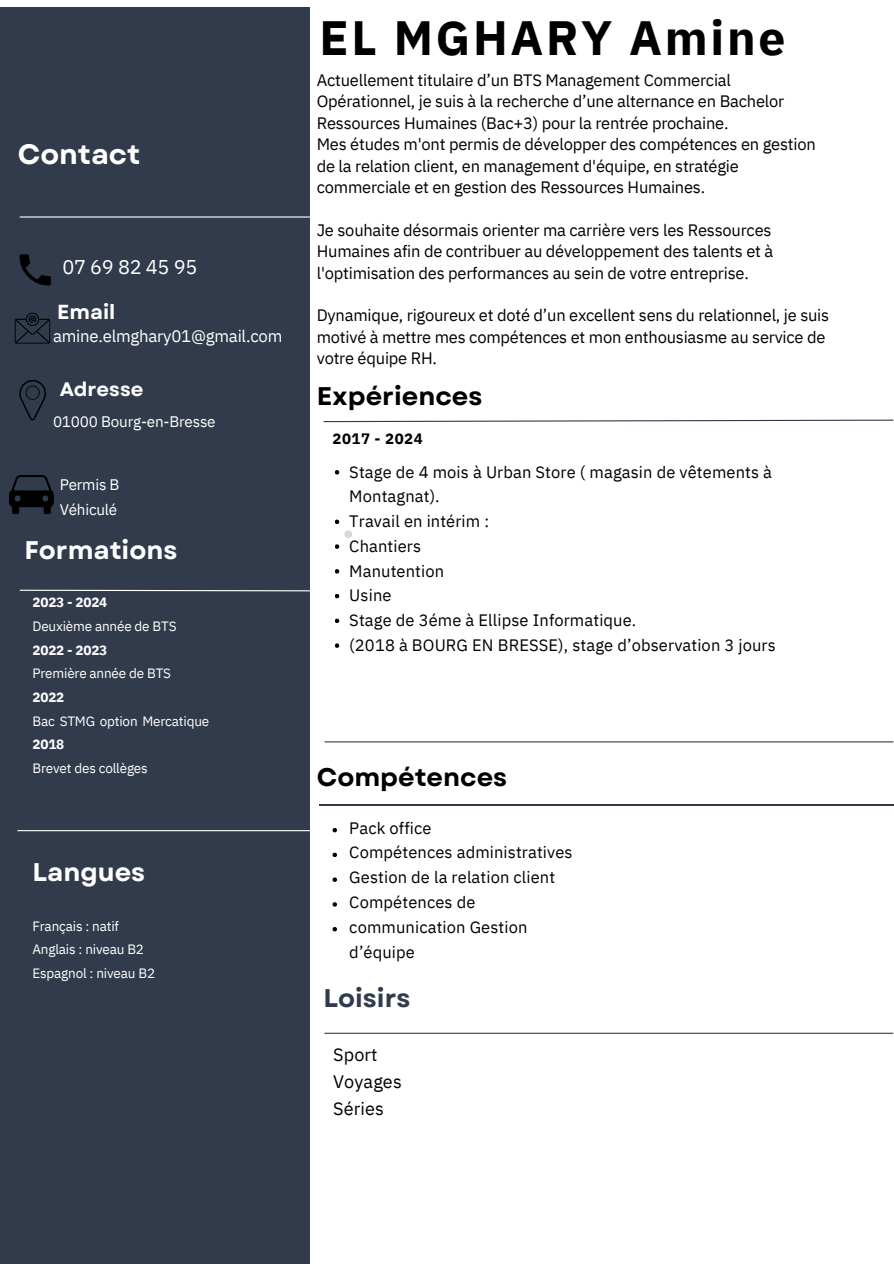
<style>
.page{position:relative;width:894px;height:1264px;background:#fff}
.page>*{position:absolute;margin:0;border:0;box-sizing:border-box;transform-origin:0 0}
.t1{font:700 48px "IBM Plex Sans";letter-spacing:.055em;color:#000}
.t2{font:700 28.05px "Garet";color:#fff}
.t3{font:700 25.5px "Garet";color:#000}
.t4{font:700 25.5px "Garet";color:#fff}
.t5{font:700 25.5px "Garet";color:#323b4c}
.t6{font:700 20.25px "Garet";color:#fff}
.t7{font:19.95px "IBM Plex Sans";letter-spacing:-.015em;color:#fff}
.t8{font:700 19.5px "Garet";color:#fff}
.t9{font:18px/27px "IBM Plex Sans";letter-spacing:.005em;color:#000}
.t10{font:16.8px "IBM Plex Sans";letter-spacing:-.015em;color:#fff}
.t11{font:16.5px/21.3px "IBM Plex Sans";letter-spacing:-.015em;color:#000}
.t12{font:16.5px/24.8px "IBM Plex Sans";letter-spacing:.005em;color:#000}
.t13{font:15.3px "IBM Plex Sans";letter-spacing:-.015em;color:#fff}
.t14{font:700 15px "IBM Plex Sans";letter-spacing:.035em;color:#000}
.t15{font:13.5px/23.7px "IBM Plex Sans";letter-spacing:-.015em;color:#fff}
.t16{font:700 13.5px "IBM Plex Sans";letter-spacing:-.015em;color:#fff}
.s1{font-weight:700}
</style>
<div class="page">
<div style="left:0;top:0;width:310px;height:1263px;background:#323b4c"></div>
<hr style="left:20px;top:216px;width:290px;height:1px;background:#fff">
<svg style="left:19px;top:589px;width:291px;height:3px"></svg>
<svg style="left:323px;top:419px;width:570px;height:4px"></svg>
<div style="left:344px;top:530px;width:8px;height:8px;background:#d9d9d9"></div>
<hr style="left:324px;top:1032px;width:569px;height:1px;background:#323b4c">
<hr style="left:17px;top:830px;width:293px;height:1px;background:#fff">
<svg style="left:19px;top:254px;width:32px;height:32px"></svg>
<svg style="left:15px;top:312px;width:35px;height:32px"></svg>
<svg style="left:19px;top:380px;width:27px;height:40px"></svg>
<hr style="left:324px;top:741px;width:569px;height:1px;background:#323b4c">
<img style="left:9px;top:475px;width:44px;height:38px">
<hr style="left:319px;top:804px;width:574px;height:1px;background:#323b4c">
<svg style="left:332px;top:828px;width:5px;height:4px"></svg>
<svg style="left:332px;top:852px;width:5px;height:5px"></svg>
<svg style="left:332px;top:877px;width:5px;height:5px"></svg>
<svg style="left:332px;top:902px;width:5px;height:4px"></svg>
<svg style="left:332px;top:927px;width:5px;height:4px"></svg>
<svg style="left:335px;top:470px;width:4px;height:4px"></svg>
<svg style="left:335px;top:519px;width:4px;height:5px"></svg>
<svg style="left:335px;top:544px;width:4px;height:5px"></svg>
<svg style="left:335px;top:569px;width:4px;height:4px"></svg>
<svg style="left:335px;top:594px;width:4px;height:4px"></svg>
<svg style="left:335px;top:618px;width:4px;height:5px"></svg>
<svg style="left:335px;top:643px;width:4px;height:5px"></svg>
<h2 class="t2" style="left:18px;top:134px;width:124px">Contact</h2>
<p class="t7" style="left:62px;top:253px;width:136px">07 69 82 45 95</p>
<p class="t6" style="left:57px;top:297px;width:60px">Email</p>
<p class="t10" style="left:53px;top:324px;width:231px">amine.elmghary01@gmail.com</p>
<p class="t8" style="left:60px;top:375px;width:85px">Adresse</p>
<p class="t13" style="left:53px;top:411px;width:164px">01000 Bourg-en-Bresse</p>
<h2 class="t13" style="left:60px;top:474px;width:61px">Permis B</h2>
<p class="t13" style="left:60px;top:499px;width:59px">Véhiculé</p>
<h3 class="t4" style="left:24px;top:531px;width:154px">Formations</h3>
<h5 class="t16" style="left:32px;top:593px;width:76px">2023 - 2024</h5>
<h5 class="t15" style="left:32px;top:614px;width:146px">Deuxième année de BTS</h5>
<h2 class="t16" style="left:32px;top:641px;width:76px">2022 - 2023</h2>
<h6 class="t15" style="left:32px;top:661px;width:140px">Première année de BTS</h6>
<h5 class="t16" style="left:32px;top:688px;width:33px">2022</h5>
<h2 class="t15" style="left:32px;top:708px;width:178px">Bac STMG option Mercatique<br><span class="s1">2018</span></h2>
<h5 class="t15" style="left:32px;top:756px;width:117px">Brevet des collèges</h5>
<h4 class="t4" style="left:32px;top:853px;width:114px">Langues</h4>
<h5 class="t15" style="left:32px;top:913px;width:124px">Français : natif<br>Anglais : niveau B2<br>Espagnol : niveau B2</h5>
<p class="t1" style="left:319px;top:6px;width:467px">EL MGHARY Amine</p>
<p class="t11" style="left:317px;top:69px;width:500px">Actuellement titulaire d’un BTS Management Commercial Opérationnel, je suis à la recherche d’une alternance en Bachelor Ressources Humaines (Bac+3) pour la rentrée prochaine.<br>Mes études m'ont permis de développer des compétences en gestion de la relation client, en management d'équipe, en stratégie commerciale et en gestion des Ressources Humaines.</p>
<h2 class="t11" style="left:317px;top:219px;width:458px;text-align:justify">Je souhaite désormais orienter ma carrière vers les Ressources Humaines afin de contribuer au développement des talents et à l'optimisation des performances au sein de votre entreprise.</h2>
<p class="t11" style="left:317px;top:304px;width:514px">Dynamique, rigoureux et doté d’un excellent sens du relationnel, je suis motivé à mettre mes compétences et mon enthousiasme au service de votre équipe RH.</p>
<h3 class="t3" style="left:317px;top:378px;width:167px">Expériences</h3>
<h1 class="t14" style="left:332px;top:429px;width:92px">2017 - 2024</h1>
<p class="t12" style="left:349px;top:459px;width:428px">Stage de 4 mois à Urban Store ( magasin de vêtements à<br>Montagnat).<br>Travail en intérim :<br>Chantiers<br>Manutention<br>Usine<br>Stage de 3éme à Ellipse Informatique.<br>(2018 à BOURG EN BRESSE), stage d’observation 3 jours</p>
<p class="t3" style="left:317px;top:758px;width:192px">Compétences</p>
<p class="t12" style="left:349px;top:815px;width:225px">Pack office<br>Compétences administratives<br>Gestion de la relation client<br>Compétences de communication Gestion d’équipe</p>
<h5 class="t5" style="left:323px;top:979px;width:88px">Loisirs</h5>
<h2 class="t9" style="left:333px;top:1040px;width:70px">Sport<br>Voyages<br>Séries</h2>
</div>
